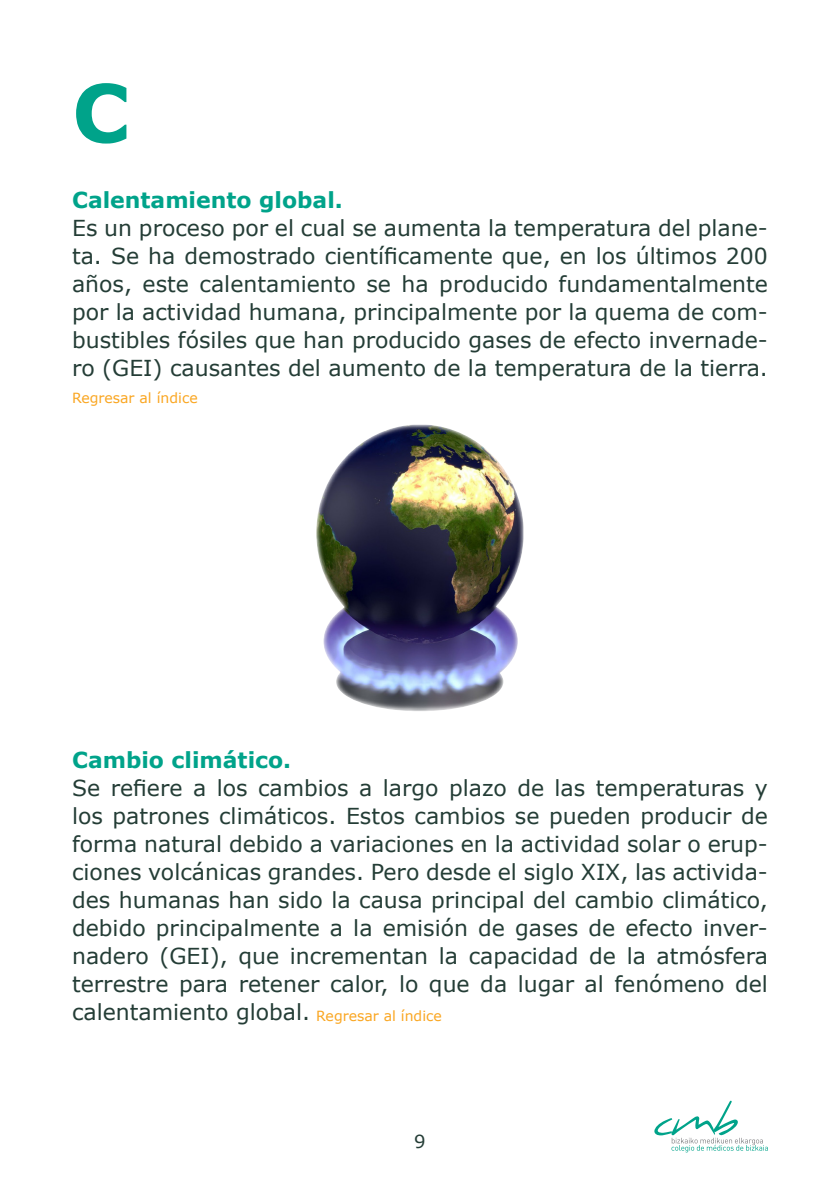
<style>
.page{position:relative;width:840px;height:1191px;background:#fff}
.page>*{position:absolute;margin:0;border:0;box-sizing:border-box;transform-origin:0 0}
.t1{font:700 80px "Verdana";color:#00a38a}
.t2{font:22px/28px "Verdana";color:#243d36;text-align:justify}
.t3{font:700 22px "Verdana";color:#00a38a}
.t4{font:18px "Verdana";color:#243d36}
.t5{font:14px "Verdana";color:#faa621}
</style>
<div class="page">
<img style="left:316px;top:424px;width:207px;height:287px">
<svg style="left:654px;top:1100px;width:113px;height:52px"></svg>
<p class="t1" style="left:72px;top:57px;width:59px">C</p>
<p class="t3" style="left:72px;top:184px;width:272px">Calentamiento global.</p>
<p class="t2" style="left:72px;top:214px;width:697px">Es un proceso por el cual se aumenta la temperatura del plane&shy;ta. Se ha demostrado científicamente que, en los últimos 200 años, este calentamiento se ha producido fundamentalmente por la actividad humana, principalmente por la quema de com&shy;bustibles fósiles que han producido gases de efecto invernade&shy;ro (GEI) causantes del aumento de la temperatura de la tierra.</p>
<p class="t5" style="left:72px;top:388px;width:127px">Regresar al índice</p>
<p class="t3" style="left:72px;top:744px;width:220px">Cambio climático.</p>
<p class="t2" style="left:72px;top:774px;width:697px">Se refiere a los cambios a largo plazo de las temperaturas y los patrones climáticos. Estos cambios se pueden producir de forma natural debido a variaciones en la actividad solar o erup&shy;ciones volcánicas grandes. Pero desde el siglo XIX, las activida&shy;des humanas han sido la causa principal del cambio climático, debido principalmente a la emisión de gases de efecto inver&shy;nadero (GEI), que incrementan la capacidad de la atmósfera terrestre para retener calor, lo que da lugar al fenómeno del calentamiento global.</p>
<p class="t5" style="left:316px;top:1006px;width:127px">Regresar al índice</p>
<p class="t4" style="left:414px;top:1129px;width:13px">9</p>
</div>
